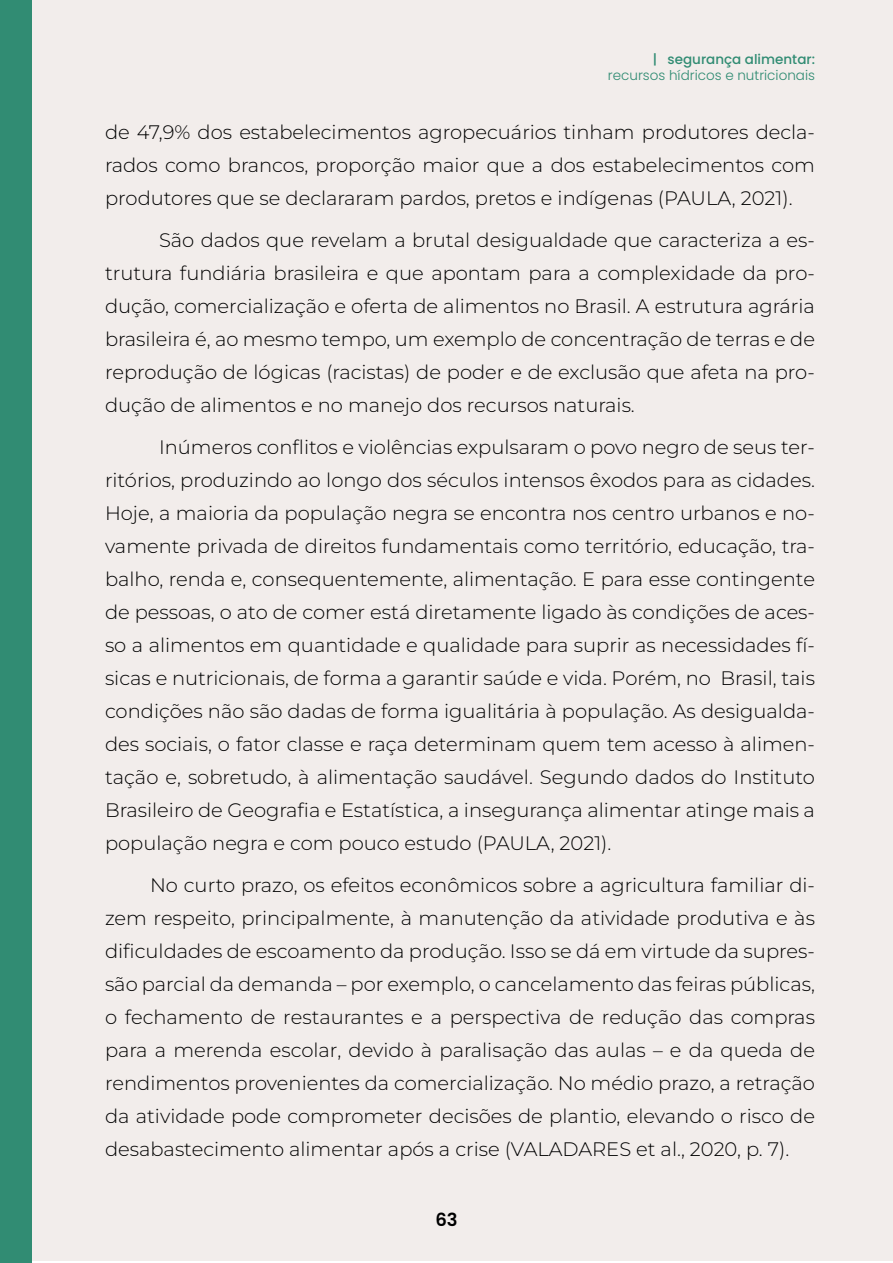
<style>
.page{position:relative;width:893px;height:1263px;background:#fff}
.page>*{position:absolute;margin:0;border:0;box-sizing:border-box;transform-origin:0 0}
.PlainText{font:100 19.5px/33px "Montserrat";color:#000;text-align:justify}
.t1{font:600 18px "Poppins";color:#000}
.t2{font:300 13.5px "Poppins";color:#318c73}
.t3{font:500 13.5px "Poppins";color:#318c73}
</style>
<div class="page">
<div style="left:30px;top:0;width:863px;height:1261px;background:#f2edeb"></div>
<div style="left:0;top:0;width:31px;height:1262px;background:#318c73"></div>
<p class="t3" style="left:653px;top:51px;width:164px">| segurança alimentar:</p>
<p class="t2" style="left:608px;top:67px;width:209px">recursos hídricos e nutricionais</p>
<p class="PlainText" style="left:105px;top:115px;width:711px">de 47,9% dos estabelecimentos agropecuários tinham produtores decla&shy;rados como brancos, proporção maior que a dos estabelecimentos com produtores que se declararam pardos, pretos e indígenas (PAULA, 2021).</p>
<p class="PlainText" style="left:105px;top:223px;width:711px;text-indent:54px">São dados que revelam a brutal desigualdade que caracteriza a es&shy;trutura fundiária brasileira e que apontam para a complexidade da pro&shy;dução, comercialização e oferta de alimentos no Brasil. A estrutura agrária brasileira é, ao mesmo tempo, um exemplo de concentração de terras e de reprodução de lógicas (racistas) de poder e de exclusão que afeta na pro&shy;dução de alimentos e no manejo dos recursos naturais.</p>
<p class="PlainText" style="left:105px;top:430px;width:711px;text-indent:54px">Inúmeros conflitos e violências expulsaram o povo negro de seus ter&shy;ritórios, produzindo ao longo dos séculos intensos êxodos para as cidades.<br>Hoje, a maioria da população negra se encontra nos centro urbanos e no&shy;vamente privada de direitos fundamentais como território, educação, tra&shy;balho, renda e, consequentemente, alimentação. E para esse contingente de pessoas, o ato de comer está diretamente ligado às condições de aces&shy;so a alimentos em quantidade e qualidade para suprir as necessidades fí&shy;sicas e nutricionais, de forma a garantir saúde e vida. Porém, no Brasil, tais condições não são dadas de forma igualitária à população. As desigualda&shy;des sociais, o fator classe e raça determinam quem tem acesso à alimen&shy;tação e, sobretudo, à alimentação saudável. Segundo dados do Instituto Brasileiro de Geografia e Estatística, a insegurança alimentar atinge mais a população negra e com pouco estudo (PAULA, 2021).</p>
<p class="PlainText" style="left:105px;top:868px;width:711px;text-indent:45px">No curto prazo, os efeitos econômicos sobre a agricultura familiar di&shy;zem respeito, principalmente, à manutenção da atividade produtiva e às dificuldades de escoamento da produção. Isso se dá em virtude da supres&shy;são parcial da demanda – por exemplo, o cancelamento das feiras públicas, o fechamento de restaurantes e a perspectiva de redução das compras para a merenda escolar, devido à paralisação das aulas – e da queda de rendimentos provenientes da comercialização. No médio prazo, a retração da atividade pode comprometer decisões de plantio, elevando o risco de desabastecimento alimentar após a crise (VALADARES et al., 2020, p. 7).</p>
<p class="t1" style="left:435px;top:1210px;width:24px">63</p>
</div>
